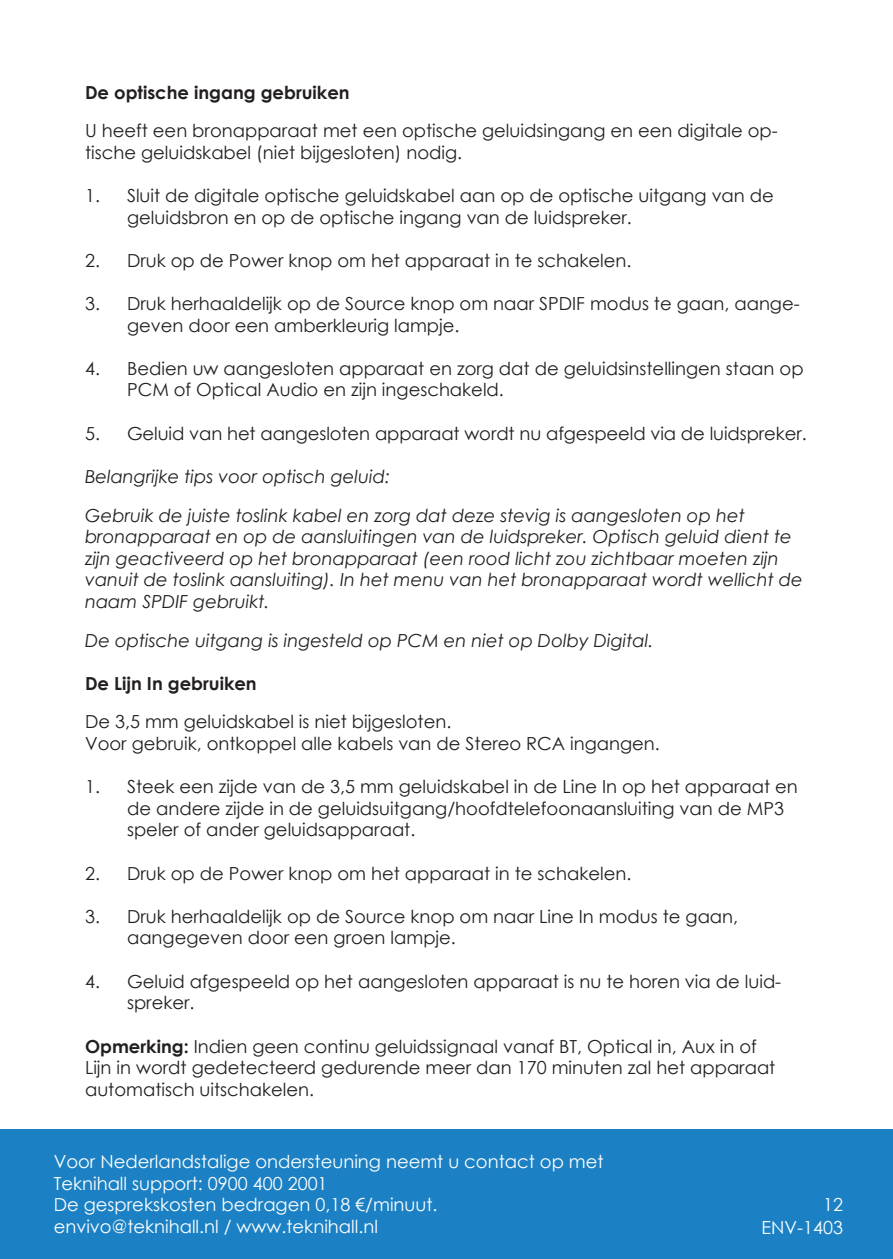
<style>
.page{position:relative;width:893px;height:1259px;background:#fff}
.page>*{position:absolute;margin:0;border:0;box-sizing:border-box;transform-origin:0 0}
.Brød_tabualtor{font:18px/21.6px "Century Gothic";color:#231f20}
.Underrubrik{font:italic 18px/21.6px "Century Gothic";color:#231f20}
.Brødtekst{font:18px/21.6px "Century Gothic";color:#231f20}
.t1{font:18px/21.6px "Century Gothic";color:#fff}
.Underrubrik-2{font:700 18px "Century Gothic";color:#231f20}
.s1{font-weight:700}
</style>
<div class="page">
<div style="left:0;top:1129px;width:893px;height:130px;background:#1b81c4"></div>
<p class="Underrubrik-2" style="left:85px;top:78px;width:266px">De optische ingang gebruiken</p>
<p class="Brødtekst" style="left:85px;top:120px;width:694px">U heeft een bronapparaat met een optische geluidsingang en een digitale op&shy;tische geluidskabel (niet bijgesloten) nodig.</p>
<p class="Brød_tabualtor" style="left:127px;top:184px;width:648px;text-indent:-42px">1. Sluit de digitale optische geluidskabel aan op de optische uitgang van de geluidsbron en op de optische ingang van de luidspreker.</p>
<p class="Brød_tabualtor" style="left:85px;top:249px;width:548px">2. Druk op de Power knop om het apparaat in te schakelen.</p>
<p class="Brød_tabualtor" style="left:127px;top:292px;width:674px;text-indent:-42px">3. Druk herhaaldelijk op de Source knop om naar SPDIF modus te gaan, aange&shy;geven door een amberkleurig lampje.</p>
<p class="Brød_tabualtor" style="left:127px;top:357px;width:678px;text-indent:-42px">4. Bedien uw aangesloten apparaat en zorg dat de geluidsinstellingen staan op<br>PCM of Optical Audio en zijn ingeschakeld.</p>
<p class="Brød_tabualtor" style="left:85px;top:422px;width:723px">5. Geluid van het aangesloten apparaat wordt nu afgespeeld via de luidspreker.</p>
<p class="Underrubrik" style="left:85px;top:465px;width:306px">Belangrijke tips voor optisch geluid:</p>
<p class="Underrubrik" style="left:85px;top:504px;width:719px">Gebruik de juiste toslink kabel en zorg dat deze stevig is aangesloten op het bronapparaat en op de aansluitingen van de luidspreker. Optisch geluid dient te zijn geactiveerd op het bronapparaat (een rood licht zou zichtbaar moeten zijn vanuit de toslink aansluiting). In het menu van het bronapparaat wordt wellicht de naam SPDIF gebruikt.</p>
<p class="Underrubrik" style="left:85px;top:629px;width:570px">De optische uitgang is ingesteld op PCM en niet op Dolby Digital.</p>
<p class="Underrubrik-2" style="left:85px;top:669px;width:173px">De Lijn In gebruiken</p>
<p class="Brødtekst" style="left:85px;top:711px;width:368px">De 3,5 mm geluidskabel is niet bijgesloten.</p>
<p class="Brødtekst" style="left:85px;top:732px;width:576px">Voor gebruik, ontkoppel alle kabels van de Stereo RCA ingangen.</p>
<p class="Brød_tabualtor" style="left:127px;top:775px;width:672px;text-indent:-42px">1. Steek een zijde van de 3,5 mm geluidskabel in de Line In op het apparaat en de andere zijde in de geluidsuitgang/hoofdtelefoonaansluiting van de MP3 speler of ander geluidsapparaat.</p>
<p class="Brød_tabualtor" style="left:85px;top:862px;width:548px">2. Druk op de Power knop om het apparaat in te schakelen.</p>
<p class="Brød_tabualtor" style="left:127px;top:905px;width:613px;text-indent:-42px">3. Druk herhaaldelijk op de Source knop om naar Line In modus te gaan, aangegeven door een groen lampje.</p>
<p class="Brød_tabualtor" style="left:127px;top:970px;width:656px;text-indent:-42px">4. Geluid afgespeeld op het aangesloten apparaat is nu te horen via de luid&shy;spreker.</p>
<p class="Brødtekst" style="left:85px;top:1035px;width:692px"><span class="s1">Opmerking:</span> Indien geen continu geluidssignaal vanaf BT, Optical in, Aux in of<br>Lijn in wordt gedetecteerd gedurende meer dan 170 minuten zal het apparaat automatisch uitschakelen.</p>
<p class="t1" style="left:54px;top:1150px;width:551px">Voor Nederlandstalige ondersteuning neemt u contact op met Teknihall support: 0900 400 2001<br>De gesprekskosten bedragen 0,18 €/minuut. envivo@teknihall.nl / www.teknihall.nl</p>
<p class="t1" style="left:823px;top:1193px;width:21px">12</p>
<p class="t1" style="left:762px;top:1216px;width:83px">ENV-1403</p>
</div>
